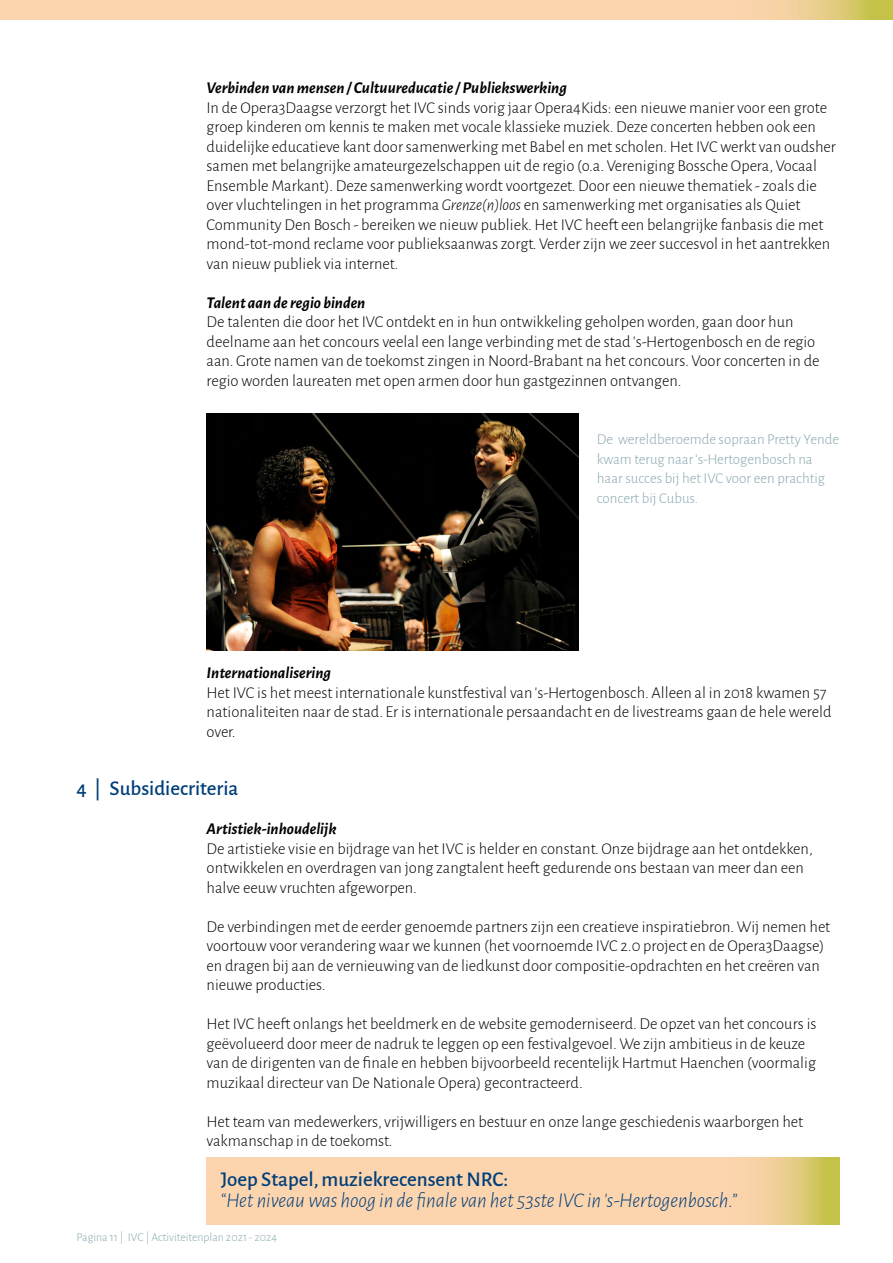
<style>
.page{position:relative;width:893px;height:1263px;background:#fff}
.page>*{position:absolute;margin:0;border:0;box-sizing:border-box;transform-origin:0 0}
.t1{font:italic 300 21px "Alegreya Sans";color:#003f79}
.t2{font:500 21px "Alegreya Sans";color:#003f79}
.t3{font:300 16.5px/19.5px "Alegreya Sans";color:#000}
.t4{font:italic 700 16.5px "Alegreya Sans";color:#000}
.t5{font:300 15px/19.5px "Alegreya Sans";color:#88a7af}
.t6{font:300 12px "Alegreya Sans";color:#88a7af}
.s1{font-style:italic}
</style>
<div class="page">
<svg style="left:1px;top:0;width:891px;height:20px;background:#f8d2a6"></svg>
<img style="left:207px;top:414px;width:372px;height:237px">
<svg style="left:207px;top:1158px;width:633px;height:67px;background:#f8d2a6"></svg>
<p class="t4" style="left:207px;top:76px;width:362px">Verbinden van mensen / Cultuureducatie / Publiekswerking</p>
<p class="t3" style="left:207px;top:97px;width:631px">In de Opera3Daagse verzorgt het IVC sinds vorig jaar Opera4Kids: een nieuwe manier voor een grote groep kinderen om kennis te maken met vocale klassieke muziek. Deze concerten hebben ook een duidelijke educatieve kant door samenwerking met Babel en met scholen. Het IVC werkt van oudsher samen met belangrijke amateurgezelschappen uit de regio (o.a. Vereniging Bossche Opera, Vocaal Ensemble Markant). Deze samenwerking wordt voortgezet. Door een nieuwe thematiek - zoals die over vluchtelingen in het programma <span class="s1">Grenze(n)loos</span> en samenwerking met organisaties als Quiet Community Den Bosch - bereiken we nieuw publiek. Het IVC heeft een belangrijke fanbasis die met mond-tot-mond reclame voor publieksaanwas zorgt. Verder zijn we zeer succesvol in het aantrekken van nieuw publiek via internet.</p>
<p class="t4" style="left:207px;top:290px;width:160px">Talent aan de regio binden</p>
<p class="t3" style="left:207px;top:311px;width:614px">De talenten die door het IVC ontdekt en in hun ontwikkeling geholpen worden, gaan door hun deelname aan het concours veelal een lange verbinding met de stad ’s-Hertogenbosch en de regio aan. Grote namen van de toekomst zingen in Noord-Brabant na het concours. Voor concerten in de regio worden laureaten met open armen door hun gastgezinnen ontvangen.</p>
<p class="t5" style="left:597px;top:429px;width:244px">De wereldberoemde sopraan Pretty Yende kwam terug naar ‘s-Hertogenbosch na haar succes bij het IVC voor een prachtig concert bij Cubus.</p>
<p class="t4" style="left:207px;top:661px;width:126px">Internationalisering</p>
<p class="t3" style="left:207px;top:682px;width:626px">Het IVC is het meest internationale kunstfestival van ’s-Hertogenbosch. Alleen al in 2018 kwamen 57 nationaliteiten naar de stad. Er is internationale persaandacht en de livestreams gaan de hele wereld over.</p>
<p class="t2" style="left:77px;top:774px;width:163px">4 | Subsidiecriteria</p>
<p class="t4" style="left:207px;top:817px;width:132px">Artistiek-inhoudelijk</p>
<p class="t3" style="left:207px;top:838px;width:608px">De artistieke visie en bijdrage van het IVC is helder en constant. Onze bijdrage aan het ontdekken, ontwikkelen en overdragen van jong zangtalent heeft gedurende ons bestaan van meer dan een halve eeuw vruchten afgeworpen.</p>
<p class="t3" style="left:207px;top:916px;width:625px">De verbindingen met de eerder genoemde partners zijn een creatieve inspiratiebron. Wij nemen het voortouw voor verandering waar we kunnen (het voornoemde IVC 2.0 project en de Opera3Daagse) en dragen bij aan de vernieuwing van de liedkunst door compositie-opdrachten en het creëren van nieuwe producties.</p>
<p class="t3" style="left:207px;top:1014px;width:611px">Het IVC heeft onlangs het beeldmerk en de website gemoderniseerd. De opzet van het concours is geëvolueerd door meer de nadruk te leggen op een festivalgevoel. We zijn ambitieus in de keuze van de dirigenten van de finale en hebben bijvoorbeeld recentelijk Hartmut Haenchen (voormalig muzikaal directeur van De Nationale Opera) gecontracteerd.</p>
<p class="t3" style="left:207px;top:1111px;width:598px">Het team van medewerkers, vrijwilligers en bestuur en onze lange geschiedenis waarborgen het vakmanschap in de toekomst.</p>
<p class="t2" style="left:221px;top:1165px;width:289px">Joep Stapel, muziekrecensent NRC:</p>
<p class="t1" style="left:221px;top:1187px;width:518px">“Het niveau was hoog in de finale van het 53ste IVC in ’s-Hertogenbosch.”</p>
<p class="t6" style="left:77px;top:1229px;width:202px">Pagina 11 | IVC | Activiteitenplan 2021 - 2024</p>
</div>
